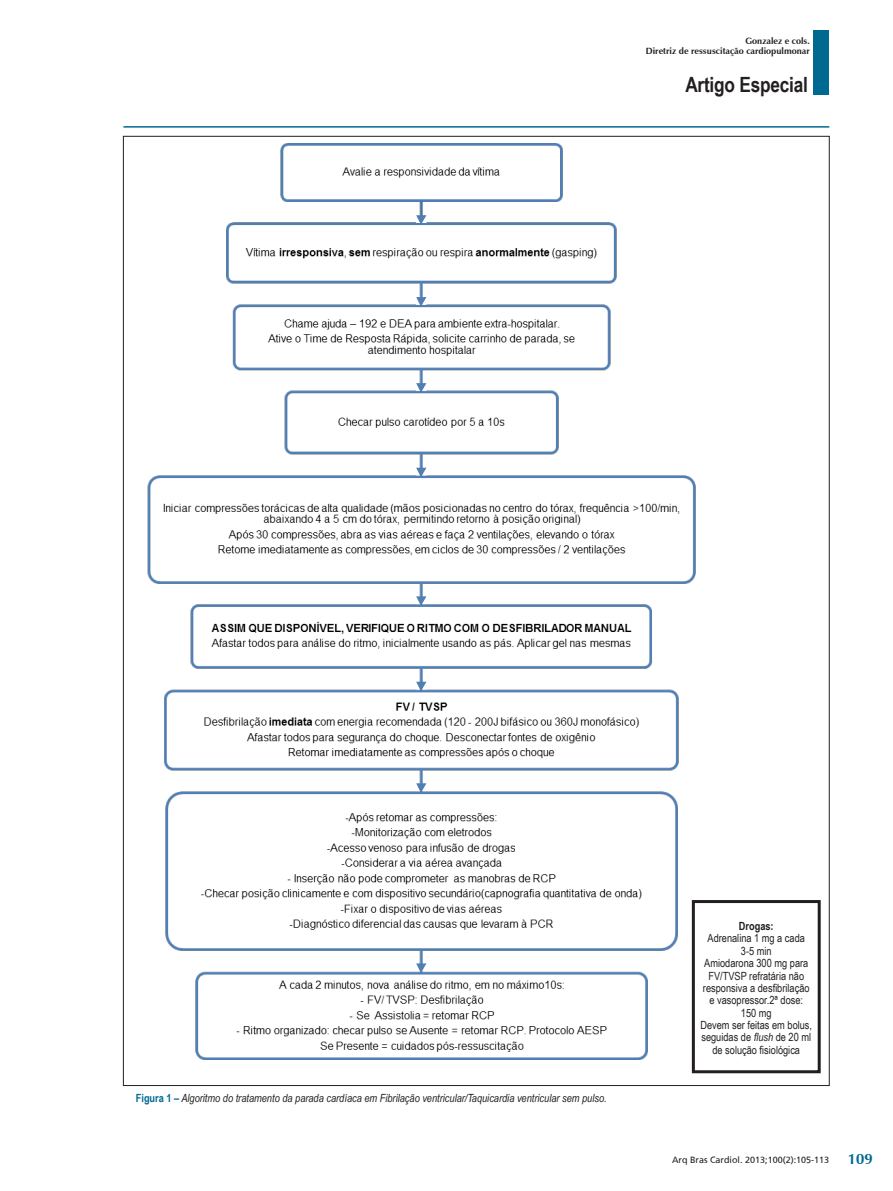
<style>
.page{position:relative;width:893px;height:1191px;background:#fff}
.page>*{position:absolute;margin:0;border:0;box-sizing:border-box;transform-origin:0 0}
.t1{font:700 21px "Arial Narrow";letter-spacing:-.01em;color:#231f20}
.t2{font:700 15px "Zapf Humanist 601 BT";color:#006991}
.t3{font:11.25px/12.5px "Arial Narrow";color:#231f20;text-align:center}
._06_-_LEGENDA_FIGURA{font:italic 11.25px "Arial Narrow";color:#231f20}
.t4{font:700 11.25px "Arial Narrow";color:#231f20}
.t5{font:700 9px "Zapf Humanist 601 BT";color:#231f20}
.t6{font:9px "Frutiger";color:#231f20}
.s1{font-weight:700;font-style:normal;color:#006991}
.s2{font-style:italic}
</style>
<div class="page">
<hr style="left:123px;top:126px;width:706px;height:2px;background:#006991">
<div style="left:813px;top:30px;width:16px;height:64px;background:#006991"></div>
<img style="left:147px;top:144px;width:549px;height:915px">
<div style="left:692px;top:900px;width:129px;height:173px;border:3px solid #231f20"></div>
<div style="left:515px;top:843px;width:5px;height:11px;background:#fff"></div>
<svg style="left:415px;top:296px;width:13px;height:11px"></svg>
<svg style="left:415px;top:595px;width:13px;height:11px"></svg>
<svg style="left:415px;top:382px;width:13px;height:11px"></svg>
<svg style="left:415px;top:681px;width:13px;height:11px"></svg>
<svg style="left:415px;top:782px;width:13px;height:11px"></svg>
<svg style="left:415px;top:962px;width:13px;height:11px"></svg>
<svg style="left:415px;top:214px;width:13px;height:11px"></svg>
<svg style="left:415px;top:467px;width:13px;height:11px"></svg>
<p class="t5" style="left:745px;top:35px;width:66px">Gonzalez e cols.</p>
<p class="t5" style="left:646px;top:46px;width:166px">Diretriz de ressuscitação cardiopulmonar</p>
<h1 class="t1" style="left:685px;top:69px;width:124px">Artigo Especial</h1>
<p class="_06_-_LEGENDA_FIGURA" style="left:136px;top:1090px;width:472px"><span class="s1">Figura 1 –</span> Algoritmo do tratamento da parada cardíaca em Fibrilação ventricular/Taquicardia ventricular sem pulso.</p>
<p class="t4" style="left:739px;top:917px;width:36px">Drogas:</p>
<p class="t3" style="left:707px;top:932px;width:99px">Adrenalina 1 mg a cada<br>3-5 min</p>
<p class="t3" style="left:703px;top:956px;width:108px">Amiodarona 300 mg para<br>FV/TVSP refratária não responsiva a desfibrilação e vasopressor.2ª dose:<br>150 mg</p>
<p class="t3" style="left:700px;top:1018px;width:113px">Devem ser feitas em bolus, seguidas de <span class="s2">flush</span> de 20 ml de solução fisiológica</p>
<p class="t6" style="left:672px;top:1154px;width:159px">Arq Bras Cardiol. 2013;100(2):105-113</p>
<h2 class="t2" style="left:848px;top:1149px;width:26px">109</h2>
</div>
